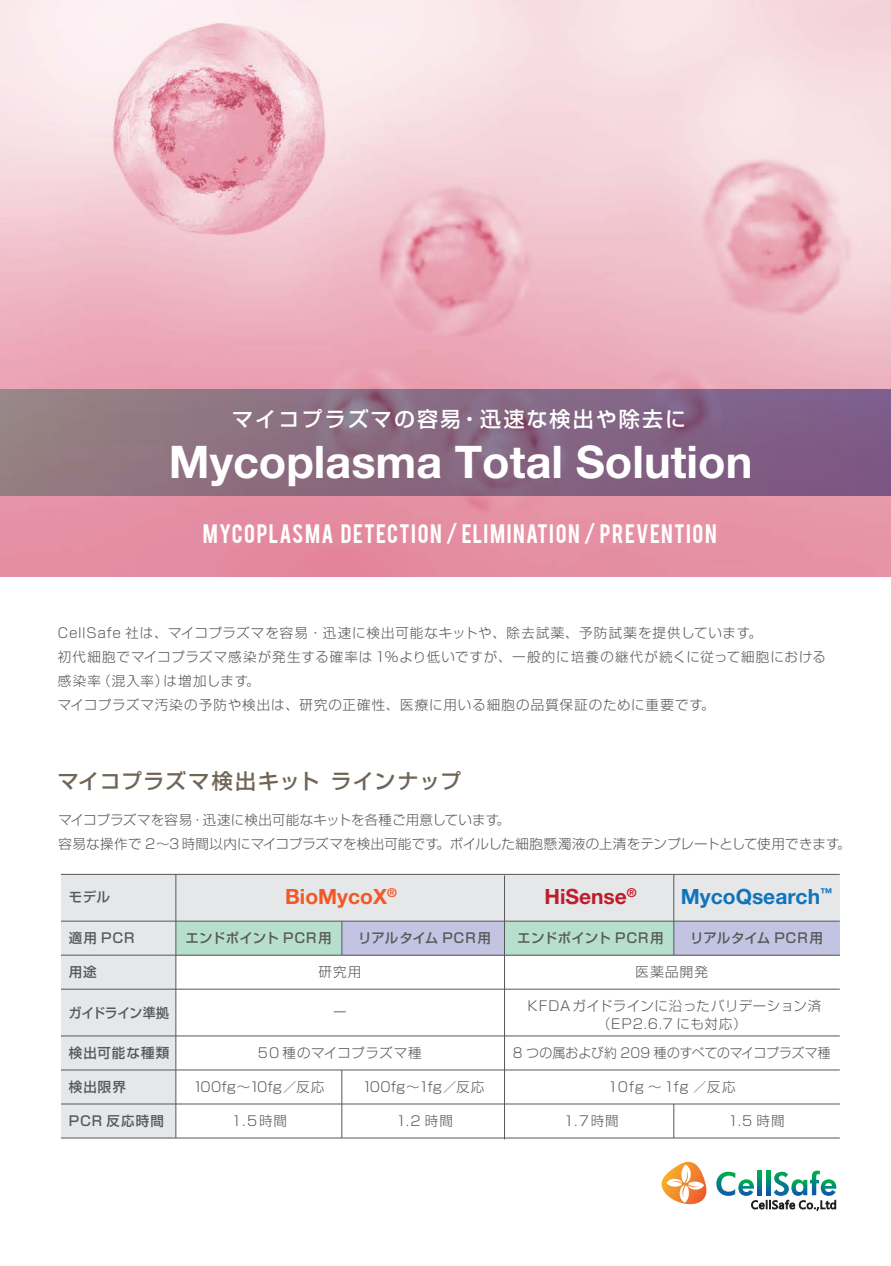
<style>
.page{position:relative;width:891px;height:1266px;background:#fff}
.page>*{position:absolute;margin:0;border:0;box-sizing:border-box;transform-origin:0 0}
.t1{font:700 45px "Helvetica Neue LT Std";color:#fff}
.t2{font:21px "Bebas";letter-spacing:.065em;color:#fff}
.t3{font:500 21px "Shin Go Pro";letter-spacing:.1em;color:#fff}
.t4{font:500 21px "Shin Go Pro";letter-spacing:.035em;color:#716557}
.t5{font:700 21px "Helvetica Neue LT Std";color:#1074bc}
.t6{font:700 21px "Helvetica Neue LT Std";color:#f15929}
.t7{font:700 21px "Helvetica Neue LT Std";color:#be1d2c}
.t8{font:300 13.5px/24px "Shin Go Pro";letter-spacing:.065em;color:#57585a}
.t9{font:300 13.5px/24px "Shin Go Pro";letter-spacing:.01em;color:#57585a}
.t10{font:300 13.5px/18px "Shin Go Pro";letter-spacing:.04em;color:#57585a;text-align:center}
.t11{font:500 13.5px "Shin Go Pro";letter-spacing:.025em;color:#57585a}
.t12{font:300 13.5px "Shin Go Pro";letter-spacing:.005em;color:#57585a;scale:.95 1}
.t13{font:500 13.5px "Shin Go Pro";letter-spacing:.05em;color:#57585a}
.t14{font:300 13.5px "Shin Go Pro";letter-spacing:-.005em;color:#57585a}
.t15{font:500 13.5px "Shin Go Pro";letter-spacing:.02em;color:#57585a}
.t16{font:500 13.5px "Shin Go Pro";letter-spacing:-.025em;color:#57585a;scale:.95 1}
.t17{font:500 13.5px "Shin Go Pro";letter-spacing:.075em;color:#57585a}
</style>
<div class="page">
<div style="left:176px;top:921px;width:166px;height:34px;background:#b7dfce"></div>
<div style="left:341px;top:921px;width:163px;height:34px;background:#c3c4e1"></div>
<div style="left:504px;top:921px;width:169px;height:34px;background:#b7dfce"></div>
<div style="left:673px;top:921px;width:166px;height:34px;background:#c3c4e1"></div>
<div style="left:61px;top:874px;width:115px;height:264px;background:#e6e7e9"></div>
<div style="left:61px;top:874px;width:778px;height:47px;background:#e6e7e9"></div>
<hr style="left:61px;top:874px;width:778px;height:1px;background:#57585a">
<hr style="left:61px;top:921px;width:778px;height:1px;background:#57585a">
<hr style="left:61px;top:955px;width:778px;height:1px;background:#57585a">
<hr style="left:61px;top:989px;width:778px;height:1px;background:#57585a">
<hr style="left:61px;top:1036px;width:778px;height:1px;background:#57585a">
<hr style="left:61px;top:1070px;width:778px;height:1px;background:#57585a">
<hr style="left:61px;top:1104px;width:778px;height:1px;background:#57585a">
<hr style="left:61px;top:1138px;width:778px;height:1px;background:#57585a">
<hr style="left:175px;top:874px;width:1px;height:264px;background:#57585a">
<hr style="left:504px;top:875px;width:1px;height:264px;background:#57585a">
<hr style="left:341px;top:921px;width:1px;height:34px;background:#57585a">
<hr style="left:673px;top:874px;width:1px;height:81px;background:#57585a">
<hr style="left:673px;top:1104px;width:1px;height:34px;background:#57585a">
<hr style="left:341px;top:1070px;width:1px;height:68px;background:#57585a">
<img style="left:0;top:0;width:890px;height:576px">
<div style="left:0;top:389px;width:890px;height:107px;background:linear-gradient(to right,#957d80,#7b5685)"></div>
<svg style="left:661px;top:1162px;width:175px;height:48px"></svg>
<h2 class="t3" style="left:232px;top:402px;width:455px">マイコプラズマの容易・迅速な検出や除去に</h2>
<h1 class="t1" style="left:169px;top:434px;width:585px">Mycoplasma Total Solution</h1>
<h2 class="t2" style="left:203px;top:519px;width:515px">MYCOPLASMA DETECTION / ELIMINATION / PREVENTION</h2>
<p class="t8" style="left:58px;top:619px;width:769px">CellSafe 社は、マイコプラズマを容易・迅速に検出可能なキットや、除去試薬、予防試薬を提供しています。<br>初代細胞でマイコプラズマ感染が発生する確率は 1％より低いですが、一般的に培養の継代が続くに従って細胞における感染率（混入率）は増加します。<br>マイコプラズマ汚染の予防や検出は、研究の正確性、医療に用いる細胞の品質保証のために重要です。</p>
<h2 class="t4" style="left:58px;top:764px;width:405px">マイコプラズマ検出キット ラインナップ</h2>
<p class="t9" style="left:58px;top:806px;width:793px">マイコプラズマを容易・迅速に検出可能なキットを各種ご用意しています。<br>容易な操作で 2～3 時間以内にマイコプラズマを検出可能です。ボイルした細胞懸濁液の上清をテンプレートとして使用できます。</p>
<p class="t13" style="left:69px;top:886px;width:43px">モデル</p>
<h2 class="t6" style="left:285px;top:884px;width:113px">BioMycoX<sup>®</sup></h2>
<h2 class="t7" style="left:544px;top:884px;width:94px">HiSense<sup>®</sup></h2>
<h2 class="t5" style="left:680px;top:884px;width:153px">MycoQsearch<sup>™</sup></h2>
<p class="t13" style="left:69px;top:927px;width:67px">適用 PCR</p>
<p class="t11" style="left:185px;top:927px;width:148px">エンドポイント PCR用</p>
<p class="t15" style="left:358px;top:927px;width:134px">リアルタイム PCR用</p>
<p class="t11" style="left:517px;top:927px;width:148px">エンドポイント PCR用</p>
<p class="t11" style="left:689px;top:927px;width:134px">リアルタイム PCR用</p>
<p class="t10" style="left:318px;top:961px;width:44px">研究用</p>
<p class="t10" style="left:333px;top:1002px;width:15px">ー</p>
<p class="t10" style="left:258px;top:1042px;width:165px">50 種のマイコプラズマ種</p>
<p class="t10" style="left:635px;top:961px;width:74px">医薬品開発</p>
<p class="t10" style="left:527px;top:995px;width:295px">KFDAガイドラインに沿ったバリデーション済（EP2.6.7 にも対応）</p>
<p class="t12" style="left:512px;top:1041px;width:336px">8 つの属および約 209 種のすべてのマイコプラズマ種</p>
<p class="t10" style="left:607px;top:1076px;width:129px">10fg ～ 1fg ／反応</p>
<p class="t13" style="left:69px;top:961px;width:29px">用途</p>
<p class="t16" style="left:69px;top:1002px;width:107px">ガイドライン準拠</p>
<p class="t17" style="left:69px;top:1042px;width:102px">検出可能な種類</p>
<p class="t13" style="left:69px;top:1076px;width:59px">検出限界</p>
<p class="t9" style="left:193px;top:1073px;width:133px">100fg～10fg／反応</p>
<p class="t14" style="left:362px;top:1075px;width:123px">100fg～1fg／反応</p>
<p class="t13" style="left:69px;top:1110px;width:96px">PCR 反応時間</p>
<p class="t10" style="left:230px;top:1110px;width:59px">１.５時間</p>
<p class="t10" style="left:396px;top:1110px;width:58px">1.2 時間</p>
<p class="t10" style="left:562px;top:1110px;width:58px">１.７時間</p>
<p class="t10" style="left:728px;top:1110px;width:58px">1.5 時間</p>
</div>
